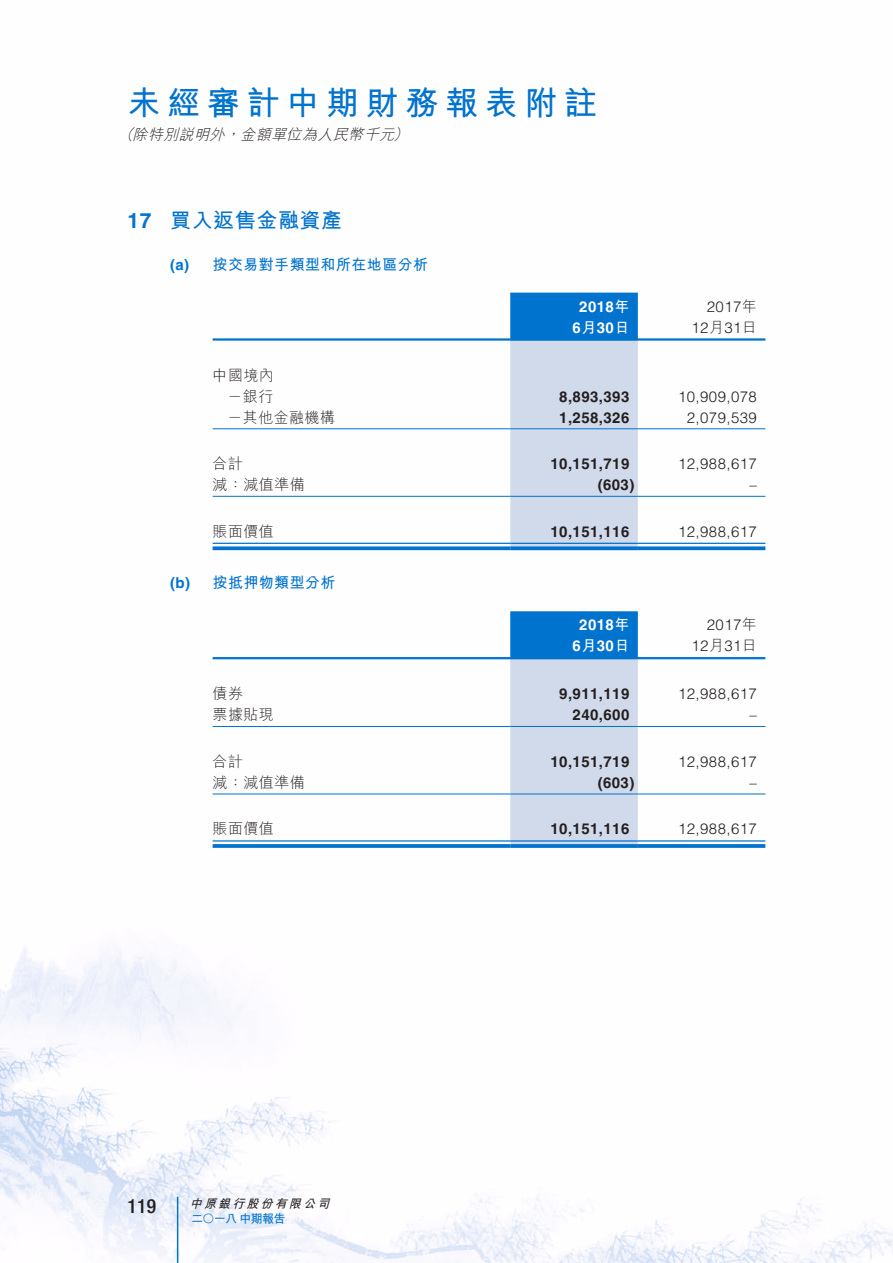
<style>
.page{position:relative;width:893px;height:1263px;background:#fff}
.page>*{position:absolute;margin:0;border:0;box-sizing:border-box;transform-origin:0 0}
.t1{font:700 33px "M Hei HK";letter-spacing:.205em;color:#0073ce}
.t2{font:700 21px "M Hei HK";letter-spacing:.03em;color:#0073ce}
.t3{font:500 condensed 19.5px "Helvetica Neue LT Pro";color:#231f20}
.t4{font:300 15px/21px "Helvetica LT Std";letter-spacing:.03em;color:#231f20;text-align:right}
.t5{font:700 15px "Helvetica LT Std";letter-spacing:.03em;color:#231f20}
.t6{font:300 15px/21px "M Hei HK";letter-spacing:.03em;color:#231f20;text-align:right}
.t7{font:700 15px "M Hei HK";letter-spacing:.03em;color:#0073ce}
.t8{font:700 15px/21px "Helvetica LT Std";letter-spacing:.03em;color:#fff;text-align:center}
.t9{font:italic 300 15px "M Hei HK";color:#231f20}
.t10{font:italic 700 12px "M Hei HK";color:#231f20}
.t11{font:700 12px "M Hei HK";letter-spacing:-.05em;color:#0073ce}
.s1{font-family:"Helvetica LT Std"}
.s2{font-family:"M Hei HK"}
</style>
<div class="page">
<img style="left:0;top:292px;width:893px;height:971px">
<hr style="left:177px;top:1197px;width:1px;height:66px;background:#0073ce">
<svg style="left:510px;top:293px;width:128px;height:253px"></svg>
<hr style="left:213px;top:338px;width:297px;height:3px;background:#0073ce">
<hr style="left:510px;top:338px;width:128px;height:3px;background:#0073ce">
<hr style="left:638px;top:338px;width:127px;height:3px;background:#0073ce">
<hr style="left:213px;top:428px;width:297px;height:1px;background:#0073ce">
<hr style="left:510px;top:428px;width:128px;height:1px;background:#0073ce">
<hr style="left:638px;top:428px;width:127px;height:1px;background:#0073ce">
<hr style="left:213px;top:496px;width:297px;height:1px;background:#0073ce">
<hr style="left:510px;top:496px;width:128px;height:1px;background:#0073ce">
<hr style="left:638px;top:496px;width:127px;height:1px;background:#0073ce">
<hr style="left:213px;top:543px;width:297px;height:1px;background:#0073ce">
<svg style="left:213px;top:546px;width:297px;height:4px"></svg>
<hr style="left:510px;top:543px;width:128px;height:1px;background:#0073ce">
<svg style="left:510px;top:546px;width:128px;height:4px"></svg>
<hr style="left:638px;top:543px;width:127px;height:1px;background:#0073ce">
<svg style="left:638px;top:546px;width:127px;height:4px"></svg>
<svg style="left:510px;top:611px;width:128px;height:233px"></svg>
<hr style="left:213px;top:657px;width:297px;height:2px;background:#0073ce">
<hr style="left:510px;top:657px;width:128px;height:2px;background:#0073ce">
<hr style="left:638px;top:657px;width:127px;height:2px;background:#0073ce">
<hr style="left:213px;top:726px;width:297px;height:1px;background:#0073ce">
<hr style="left:510px;top:726px;width:128px;height:1px;background:#0073ce">
<hr style="left:638px;top:726px;width:127px;height:1px;background:#0073ce">
<hr style="left:213px;top:794px;width:297px;height:1px;background:#0073ce">
<hr style="left:510px;top:794px;width:128px;height:1px;background:#0073ce">
<hr style="left:638px;top:794px;width:127px;height:1px;background:#0073ce">
<hr style="left:213px;top:840px;width:297px;height:2px;background:#0073ce">
<svg style="left:213px;top:844px;width:297px;height:4px"></svg>
<hr style="left:510px;top:840px;width:128px;height:2px;background:#0073ce">
<svg style="left:510px;top:844px;width:128px;height:4px"></svg>
<hr style="left:638px;top:840px;width:127px;height:2px;background:#0073ce">
<svg style="left:638px;top:844px;width:127px;height:4px"></svg>
<h1 class="t1" style="left:128px;top:78px;width:471px">未經審計中期財務報表附註</h1>
<p class="t9" style="left:118px;top:127px;width:295px">（除特別說明外，金額單位為人民幣千元）</p>
<h2 class="t2" style="left:128px;top:205px;width:216px"><span class="s1">17</span> 買入返售金融資產</h2>
<p class="t7" style="left:170px;top:253px;width:259px"><span class="s1">(a)</span> 按交易對手類型和所在地區分析</p>
<p class="t6" style="left:213px;top:364px;width:63px">中國境內－銀行</p>
<p class="t8" style="left:573px;top:296px;width:58px">2018<span class="s2">年<br></span>6<span class="s2">月</span>30<span class="s2">日</span></p>
<p class="t4" style="left:691px;top:296px;width:67px">2017<span class="s2">年<br></span>12<span class="s2">月</span>31<span class="s2">日</span></p>
<p class="t5" style="left:559px;top:387px;width:72px">8,893,393</p>
<p class="t4" style="left:678px;top:386px;width:80px">10,909,078</p>
<p class="t6" style="left:227px;top:406px;width:109px">－其他金融機構</p>
<p class="t5" style="left:559px;top:408px;width:72px">1,258,326</p>
<p class="t4" style="left:687px;top:407px;width:72px">2,079,539</p>
<p class="t6" style="left:213px;top:453px;width:32px">合計</p>
<p class="t5" style="left:550px;top:455px;width:80px">10,151,719</p>
<p class="t4" style="left:678px;top:453px;width:80px">12,988,617</p>
<p class="t6" style="left:213px;top:474px;width:94px">減：減值準備</p>
<p class="t5" style="left:598px;top:476px;width:38px">(603)</p>
<p class="t4" style="left:749px;top:474px;width:9px">–</p>
<p class="t6" style="left:213px;top:520px;width:63px">賬面價值</p>
<p class="t5" style="left:550px;top:522px;width:80px">10,151,116</p>
<p class="t4" style="left:678px;top:521px;width:80px">12,988,617</p>
<p class="t7" style="left:170px;top:572px;width:167px"><span class="s1">(b)</span> 按抵押物類型分析</p>
<p class="t8" style="left:573px;top:614px;width:58px">2018<span class="s2">年<br></span>6<span class="s2">月</span>30<span class="s2">日</span></p>
<p class="t4" style="left:691px;top:614px;width:67px">2017<span class="s2">年<br></span>12<span class="s2">月</span>31<span class="s2">日</span></p>
<p class="t6" style="left:213px;top:683px;width:32px">債券</p>
<p class="t5" style="left:559px;top:685px;width:72px">9,911,119</p>
<p class="t4" style="left:678px;top:683px;width:80px">12,988,617</p>
<p class="t6" style="left:213px;top:704px;width:63px">票據貼現</p>
<p class="t5" style="left:573px;top:706px;width:58px">240,600</p>
<p class="t4" style="left:749px;top:704px;width:9px">–</p>
<p class="t6" style="left:213px;top:751px;width:32px">合計</p>
<p class="t5" style="left:550px;top:752px;width:80px">10,151,719</p>
<p class="t4" style="left:678px;top:751px;width:80px">12,988,617</p>
<p class="t6" style="left:213px;top:772px;width:94px">減：減值準備</p>
<p class="t5" style="left:598px;top:773px;width:38px">(603)</p>
<p class="t4" style="left:749px;top:772px;width:9px">–</p>
<p class="t6" style="left:213px;top:818px;width:63px">賬面價值</p>
<p class="t5" style="left:550px;top:820px;width:80px">10,151,116</p>
<p class="t4" style="left:678px;top:818px;width:80px">12,988,617</p>
<h3 class="t3" style="left:128px;top:1194px;width:30px">119</h3>
<p class="t10" style="left:190px;top:1195px;width:145px">中原銀行股份有限公司</p>
<p class="t11" style="left:191px;top:1210px;width:96px">二○一八 中期報告</p>
</div>
